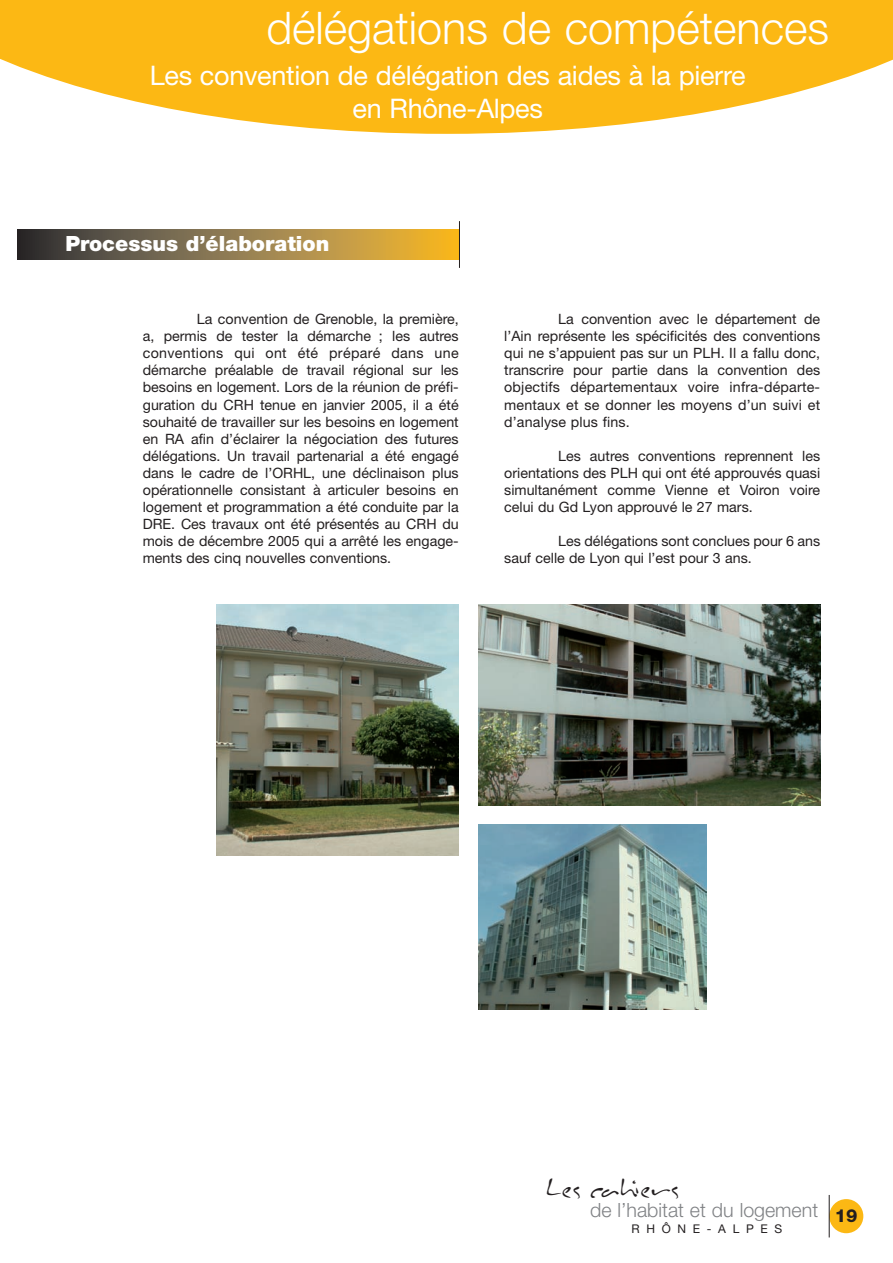
<style>
.page{position:relative;width:893px;height:1263px;background:#fff}
.page>*{position:absolute;margin:0;border:0;box-sizing:border-box;transform-origin:0 0}
.t1{font:300 45px "Helvetica Neue";color:#fff}
.t2{font:30px "Inkburrow";letter-spacing:-.01em;color:#231f20}
.t3{font:27px/32.4px "Helvetica Neue";letter-spacing:-.01em;color:#fff;text-align:center}
.t4{font:900 21px "Helvetica Neue";color:#fff}
.t5{font:300 19.65px "Helvetica Neue";color:#808285}
.t6{font:14.25px/17.1px "Helvetica Neue";color:#231f20;text-align:justify}
.t7{font:12px "Helvetica Neue";letter-spacing:.555em;color:#231f20}
</style>
<div class="page">
<div style="left:829px;top:1199px;width:34px;height:34px;background:#fcb814;border-radius:50%"></div>
<hr style="left:829px;top:1195px;width:1px;height:42px;background:#231f20">
<svg style="left:0;top:0;width:893px;height:134px;fill:#fcb814"></svg>
<svg style="left:17px;top:230px;width:442px;height:30px;background:#937a43"></svg>
<hr style="left:459px;top:221px;width:1px;height:47px;background:#231f20">
<div style="left:217px;top:604px;width:242px;height:257px;background:linear-gradient(to right,#fff,#fff)"></div>
<img style="left:217px;top:605px;width:242px;height:250px">
<img style="left:478px;top:824px;width:229px;height:186px">
<img style="left:478px;top:604px;width:342px;height:201px">
<h1 class="t1" style="left:266px;top:1px;width:564px">délégations de compétences</h1>
<h3 class="t3" style="left:150px;top:59px;width:597px">Les convention de délégation des aides à la pierre en Rhône-Alpes</h3>
<h3 class="t4" style="left:65px;top:231px;width:265px">Processus d’élaboration</h3>
<p class="t6" style="left:143px;top:310px;width:317px;text-indent:54px">La convention de Grenoble, la première, a, permis de tester la démarche ; les autres conventions qui ont été préparé dans une démarche préalable de travail régional sur les besoins en logement. Lors de la réunion de préfi&shy;guration du CRH tenue en janvier 2005, il a été souhaité de travailler sur les besoins en logement en RA afin d’éclairer la négociation des futures délégations. Un travail partenarial a été engagé dans le cadre de l’ORHL, une déclinaison plus opérationnelle consistant à articuler besoins en logement et programmation a été conduite par la DRE. Ces travaux ont été présentés au CRH du mois de décembre 2005 qui a arrêté les engage&shy;ments des cinq nouvelles conventions.</p>
<p class="t6" style="left:504px;top:310px;width:317px;text-indent:54px">La convention avec le département de l’Ain représente les spécificités des conventions qui ne s’appuient pas sur un PLH. Il a fallu donc, transcrire pour partie dans la convention des objectifs départementaux voire infra-départe&shy;mentaux et se donner les moyens d’un suivi et d’analyse plus fins.</p>
<p class="t6" style="left:504px;top:447px;width:317px;text-indent:54px">Les autres conventions reprennent les orientations des PLH qui ont été approuvés quasi simultanément comme Vienne et Voiron voire celui du Gd Lyon approuvé le 27 mars.</p>
<p class="t6" style="left:504px;top:532px;width:317px;text-indent:54px">Les délégations sont conclues pour 6 ans sauf celle de Lyon qui l’est pour 3 ans.</p>
<h2 class="t2" style="left:546px;top:1171px;width:136px">Les cahiers</h2>
<h3 class="t5" style="left:590px;top:1198px;width:269px">de l’habitat et du logement <sub>19</sub></h3>
<p class="t7" style="left:631px;top:1222px;width:152px">RHÔNE-ALPES</p>
</div>
